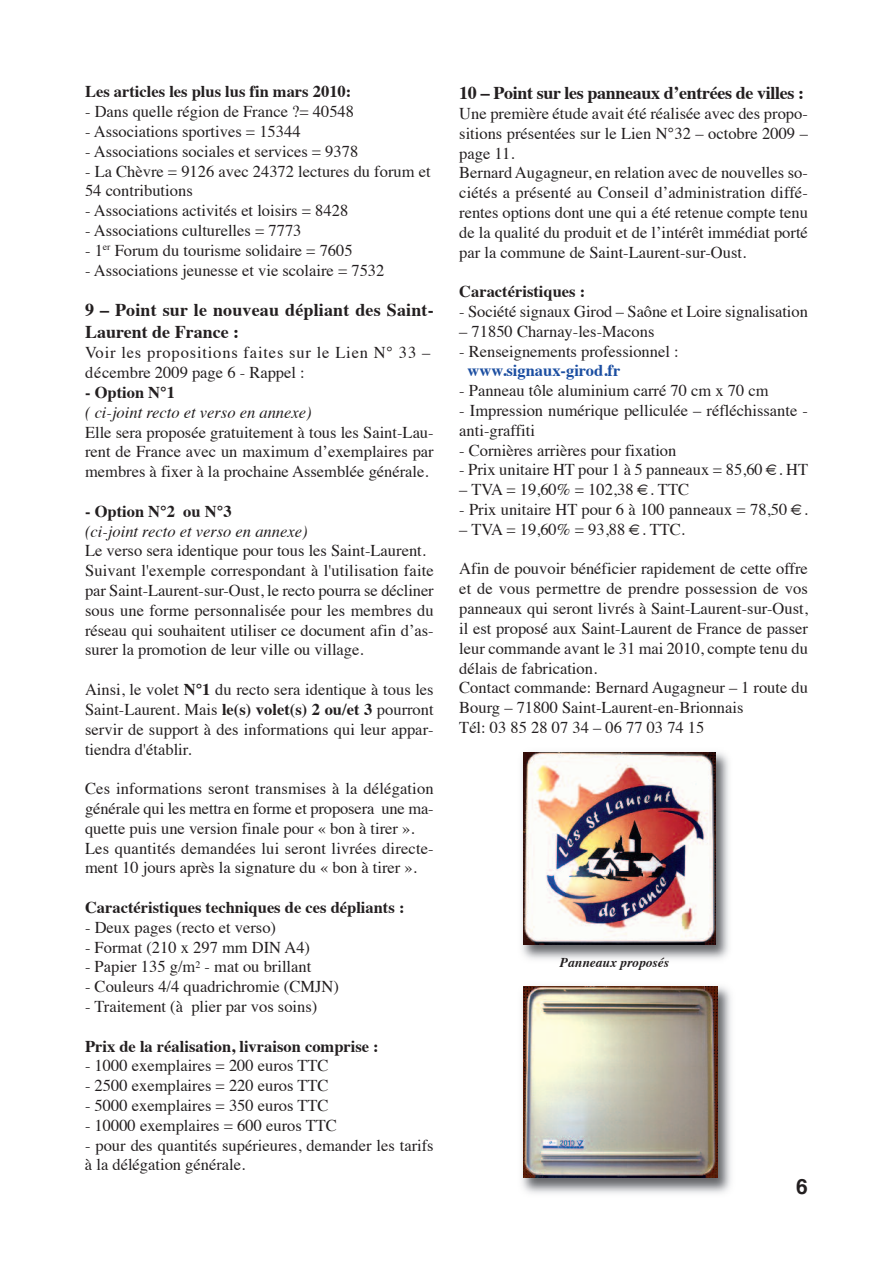
<style>
.page{position:relative;width:893px;height:1263px;background:#fff}
.page>*{position:absolute;margin:0;border:0;box-sizing:border-box;transform-origin:0 0}
.t1{font:700 21px "Helvetica";color:#231f20}
.t2{font:700 18px/21.6px "Times";color:#231f20}
.t3{font:700 18px "Times";letter-spacing:-.02em;color:#231f20}
.t4{font:16.5px/19.8px "Times";color:#231f20}
.t5{font:700 16.5px "Times";color:#231f20}
.t6{font:16.5px/19.8px "Times";letter-spacing:.05em;color:#231f20}
.t7{font:italic 16.5px "Times";color:#231f20}
.t8{font:700 16.5px "Times";color:#1b4ea1}
.t9{font:italic 700 13.5px "Times";color:#231f20}
.s1{font-weight:700}
</style>
<div class="page">
<img style="left:521px;top:752px;width:208px;height:208px">
<img style="left:523px;top:753px;width:192px;height:191px">
<img style="left:521px;top:986px;width:210px;height:208px">
<img style="left:523px;top:986px;width:194px;height:192px">
<p class="t5" style="left:85px;top:85px;width:268px">Les articles les plus lus fin mars 2010:</p>
<p class="t4" style="left:85px;top:103px;width:271px">- Dans quelle région de France ?= 40548</p>
<p class="t4" style="left:85px;top:123px;width:217px">- Associations sportives = 15344</p>
<p class="t4" style="left:85px;top:143px;width:275px">- Associations sociales et services = 9378</p>
<p class="t4" style="left:85px;top:163px;width:347px">- La Chèvre = 9126 avec 24372 lectures du forum et<br>54 contributions</p>
<p class="t4" style="left:85px;top:202px;width:265px">- Associations activités et loisirs = 8428</p>
<p class="t4" style="left:85px;top:222px;width:218px">- Associations culturelles = 7773</p>
<p class="t4" style="left:85px;top:242px;width:269px">- 1<sup>er</sup> Forum du tourisme solidaire = 7605</p>
<p class="t4" style="left:85px;top:262px;width:301px">- Associations jeunesse et vie scolaire = 7532</p>
<p class="t2" style="left:85px;top:301px;width:350px">9 – Point sur le nouveau dépliant des Saint-<br>Laurent de France :</p>
<p class="t6" style="left:85px;top:344px;width:347px">Voir les propositions faites sur le Lien N° 33 – décembre 2009 page 6 - Rappel :</p>
<p class="t5" style="left:85px;top:386px;width:92px">- Option N°1</p>
<p class="t7" style="left:85px;top:405px;width:228px">( ci-joint recto et verso en annexe)</p>
<p class="t4" style="left:85px;top:424px;width:350px;text-align:justify">Elle sera proposée gratuitement à tous les Saint-Lau&shy;rent de France avec un maximum d’exemplaires par membres à fixer à la prochaine Assemblée générale.</p>
<p class="t5" style="left:85px;top:504px;width:148px">- Option N°2 ou N°3</p>
<p class="t7" style="left:85px;top:524px;width:224px">(ci-joint recto et verso en annexe)</p>
<p class="t4" style="left:85px;top:542px;width:350px">Le verso sera identique pour tous les Saint-Laurent.<br>Suivant l'exemple correspondant à l'utilisation faite par Saint-Laurent-sur-Oust, le recto pourra se décliner sous une forme personnalisée pour les membres du réseau qui souhaitent utiliser ce document afin d’as&shy;surer la promotion de leur ville ou village.</p>
<p class="t4" style="left:85px;top:681px;width:350px;text-align:justify">Ainsi, le volet <span class="s1">N°1</span> du recto sera identique à tous les Saint-Laurent. Mais <span class="s1">le(s) volet(s) 2 ou/et 3</span> pourront servir de support à des informations qui leur appar&shy;tiendra d'établir.</p>
<p class="t4" style="left:85px;top:780px;width:350px">Ces informations seront transmises à la délégation générale qui les mettra en forme et proposera une ma&shy;quette puis une version finale pour « bon à tirer ».<br>Les quantités demandées lui seront livrées directe&shy;ment 10 jours après la signature du « bon à tirer ».</p>
<p class="t5" style="left:85px;top:900px;width:321px">Caractéristiques techniques de ces dépliants :</p>
<p class="t4" style="left:85px;top:919px;width:193px">- Deux pages (recto et verso)</p>
<p class="t4" style="left:85px;top:938px;width:227px">- Format (210 x 297 mm DIN A4)</p>
<p class="t4" style="left:85px;top:958px;width:228px">- Papier 135 g/m<sup>2</sup> - mat ou brillant</p>
<p class="t4" style="left:85px;top:978px;width:255px">- Couleurs 4/4 quadrichromie (CMJN)</p>
<p class="t4" style="left:85px;top:998px;width:234px">- Traitement (à plier par vos soins)</p>
<p class="t5" style="left:85px;top:1039px;width:295px">Prix de la réalisation, livraison comprise :</p>
<p class="t4" style="left:85px;top:1057px;width:245px">- 1000 exemplaires = 200 euros TTC</p>
<p class="t4" style="left:85px;top:1077px;width:245px">- 2500 exemplaires = 220 euros TTC</p>
<p class="t4" style="left:85px;top:1097px;width:245px">- 5000 exemplaires = 350 euros TTC</p>
<p class="t4" style="left:85px;top:1117px;width:253px">- 10000 exemplaires = 600 euros TTC</p>
<p class="t4" style="left:85px;top:1136px;width:350px">- pour des quantités supérieures, demander les tarifs à la délégation générale.</p>
<p class="t3" style="left:459px;top:85px;width:346px">10 – Point sur les panneaux d’entrées de villes :</p>
<p class="t4" style="left:459px;top:105px;width:350px">Une première étude avait été réalisée avec des propo&shy;sitions présentées sur le Lien N°32 – octobre 2009 – page 11.<br>Bernard Augagneur, en relation avec de nouvelles so&shy;ciétés a présenté au Conseil d’administration diffé&shy;rentes options dont une qui a été retenue compte tenu de la qualité du produit et de l’intérêt immédiat porté par la commune de Saint-Laurent-sur-Oust.</p>
<p class="t5" style="left:459px;top:285px;width:128px">Caractéristiques :</p>
<p class="t4" style="left:459px;top:303px;width:350px">- Société signaux Girod – Saône et Loire signalisation</p>
<p class="t4" style="left:459px;top:323px;width:197px">– 71850 Charnay-les-Macons</p>
<p class="t4" style="left:459px;top:343px;width:221px">- Renseignements professionnel :</p>
<p class="t8" style="left:467px;top:364px;width:154px">www.signaux-girod.fr</p>
<p class="t4" style="left:459px;top:382px;width:311px">- Panneau tôle aluminium carré 70 cm x 70 cm</p>
<p class="t4" style="left:459px;top:402px;width:350px">- Impression numérique pelliculée – réfléchissante - anti-graffiti</p>
<p class="t4" style="left:459px;top:442px;width:219px">- Cornières arrières pour fixation</p>
<p class="t4" style="left:459px;top:461px;width:350px">- Prix unitaire HT pour 1 à 5 panneaux = 85,60 €. HT</p>
<p class="t4" style="left:459px;top:481px;width:231px">– TVA = 19,60% = 102,38 €. TTC</p>
<p class="t4" style="left:459px;top:501px;width:350px">- Prix unitaire HT pour 6 à 100 panneaux = 78,50 €.</p>
<p class="t4" style="left:459px;top:521px;width:227px">– TVA = 19,60% = 93,88 €. TTC.</p>
<p class="t4" style="left:459px;top:560px;width:350px">Afin de pouvoir bénéficier rapidement de cette offre et de vous permettre de prendre possession de vos panneaux qui seront livrés à Saint-Laurent-sur-Oust, il est proposé aux Saint-Laurent de France de passer leur commande avant le 31 mai 2010, compte tenu du délais de fabrication.<br>Contact commande: Bernard Augagneur – 1 route du Bourg – 71800 Saint-Laurent-en-Brionnais<br>Tél: 03 85 28 07 34 – 06 77 03 74 15</p>
<p class="t9" style="left:560px;top:957px;width:111px">Panneaux proposés</p>
<p class="t1" style="left:796px;top:1178px;width:13px">6</p>
</div>
